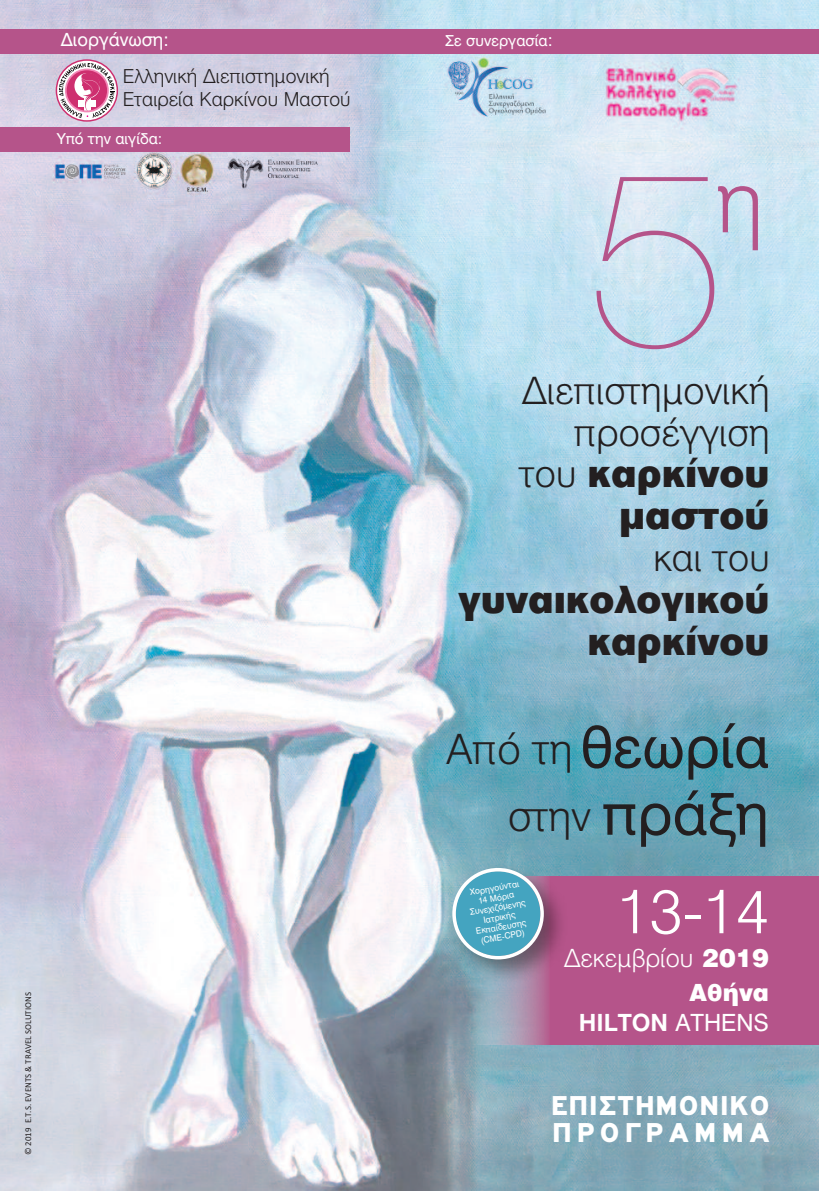
<style>
.page{position:relative;width:819px;height:1191px;background:#fff}
.page>*{position:absolute;margin:0;border:0;box-sizing:border-box;transform-origin:0 0}
.t1{font:100 244.3px "UB Helvetica";color:#b5548a}
.t2{font:300 85.23px "UB Helvetica";color:#b5548a}
.t3{font:300 61.07px "UB Helvetica";color:#fff}
.t4{font:57.23px/67.2px "UB Helvetica";color:#231f20;text-align:right}
.t5{font:300 37.27px/41.8px "UB Helvetica";color:#231f20;text-align:right}
.t6{font:900 37.27px/41.8px "UB Helvetica";color:#231f20;text-align:right}
.t7{font:900 29.05px/26.2px "PF Highway Gothic";letter-spacing:.04em;color:#fff}
.t8{font:300 24.85px "UB Helvetica";color:#fff}
.t9{font:23.45px "UB Helvetica Bold";color:#fff}
.t10{font:900 23.45px "UB Helvetica";color:#fff}
.t11{font:300 19.07px/22.9px "UB Helvetica";color:#231f20}
.t12{font:17.85px "UB Helvetica";color:#fff}
.t13{font:15.05px "UB Helvetica";color:#fff}
.t14{font:14.88px "UB Helvetica";color:#fff}
.t15{font:8.92px "Calibri";color:#231f20}
.t16{font:8.58px/9.8px "UB Helvetica";color:#fff;text-align:center}
.s1{font-size:16.62px}
.s2{font-weight:900}
.s3{font-weight:300;font-size:41.3px}
.s4{font-family:"UB Helvetica"}
</style>
<div class="page">
<img style="left:0;top:0;width:819px;height:1191px">
<svg style="left:56px;top:59px;width:62px;height:63px"></svg>
<svg style="left:57px;top:61px;width:60px;height:59px"></svg>
<svg style="left:59px;top:63px;width:55px;height:55px"></svg>
<div style="left:549px;top:876px;width:270px;height:168px;background:#b5548a"></div>
<svg style="left:472px;top:990px;width:77px;height:54px;background:#a59bb2"></svg>
<img style="left:443px;top:901px;width:118px;height:89px">
<svg style="left:452px;top:901px;width:92px;height:58px;background:#60a6bd"></svg>
<img style="left:123px;top:698px;width:696px;height:203px">
<div style="left:0;top:29px;width:819px;height:24px;background:#b5548a"></div>
<div style="left:0;top:127px;width:349px;height:24px;background:#b5548a"></div>
<h3 class="t12" style="left:61px;top:28px;width:110px">Διοργάνωση:</h3>
<h3 class="t11" style="left:123px;top:64px;width:229px">Ελληνική Διεπιστημονική<br>Εταιρεία Καρκίνου Μαστού</h3>
<h3 class="t14" style="left:57px;top:129px;width:107px">Υπό την αιγίδα:</h3>
<p class="t15" style="left:23px;top:1155px;width:165px;rotate:-90deg">© 2019 E.T.S. EVENTS &amp; TRAVEL SOLUTIONS</p>
<h3 class="t13" style="left:445px;top:31px;width:109px">Σε συνεργασία<span class="s1">:</span></h3>
<h1 class="t1" style="left:577px;top:141px;width:141px">5</h1>
<h2 class="t2" style="left:716px;top:149px;width:49px">η</h2>
<h3 class="t5" style="left:520px;top:369px;width:251px">Διεπιστημονική προσέγγιση του <span class="s2">καρκίνου μαστού</span></h3>
<h3 class="t5" style="left:653px;top:536px;width:118px">και του</h3>
<h3 class="t6" style="left:458px;top:578px;width:312px">γυναικολογικού καρκίνου</h3>
<h3 class="t4" style="left:446px;top:713px;width:324px"><span class="s3">Από τη</span> θεωρία <span class="s3">στην</span> πράξη</h3>
<p class="t16" style="left:465px;top:888px;width:58px;rotate:-10deg">Χορηγούνται<br>14 Μόρια<br>Συνεχιζόμενης<br>Ιατρικής<br>Εκπαίδευσης (CΜE-CPD)</p>
<h3 class="t3" style="left:616px;top:873px;width:154px">13-14</h3>
<h3 class="t8" style="left:564px;top:942px;width:206px">Δεκεμβρίου <span class="s2">2019</span></h3>
<h3 class="t10" style="left:689px;top:978px;width:81px">Αθήνα</h3>
<h3 class="t9" style="left:579px;top:1008px;width:191px">HILTON <span class="s4">ATHENS</span></h3>
<h3 class="t7" style="left:551px;top:1092px;width:220px">ΕΠΙΣΤΗΜΟΝΙΚΟ<br>ΠΡΟΓΡΑΜΜΑ</h3>
</div>
